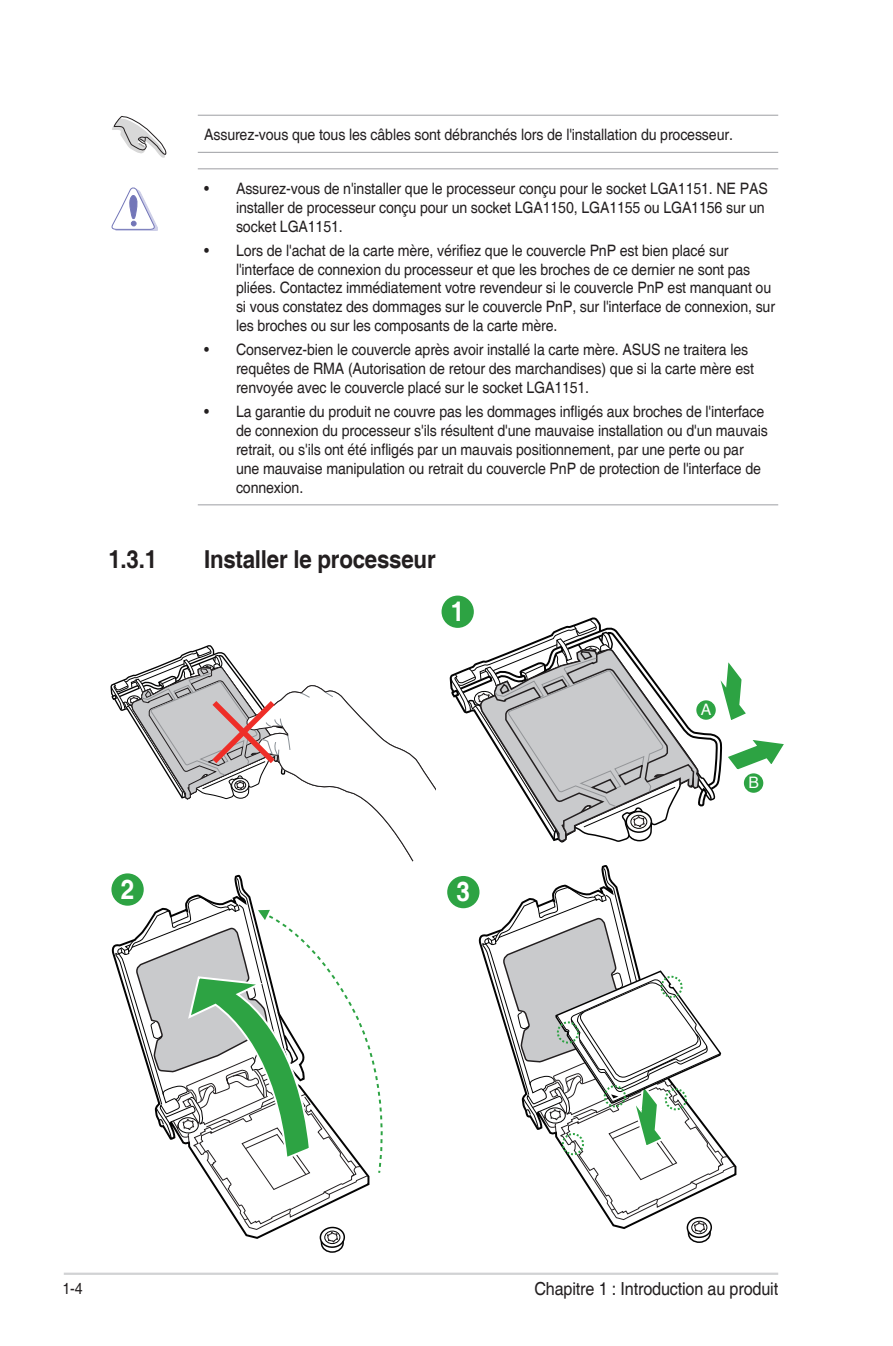
<style>
.page{position:relative;width:893px;height:1346px;background:#fff}
.page>*{position:absolute;margin:0;border:0;box-sizing:border-box;transform-origin:0 0}
.t1{font:700 27px "Helvetica";color:#fff;scale:.9 1}
.t2{font:700 24.75px "Helvetica";letter-spacing:-.01em;color:#231f20;scale:.9 1}
.t3{font:18px "Helvetica";letter-spacing:-.01em;color:#231f20;scale:.9 1}
.t4{font:15.75px/18.9px "Helvetica";letter-spacing:-.01em;color:#231f20;scale:.9 1}
.t5{font:15.75px "Helvetica";color:#fff}
</style>
<div class="page">
<hr style="left:64px;top:1272px;width:714px;height:3px;background:#d1d2d4">
<svg style="left:115px;top:877px;width:268px;height:376px"></svg>
<div style="left:443px;top:597px;width:30px;height:30px;background:#2da343;border-radius:50%"></div>
<div style="left:442px;top:595px;width:32px;height:33px;border:2px solid #2da343;border-radius:50%"></div>
<div style="left:113px;top:874px;width:30px;height:30px;background:#2da343;border-radius:50%"></div>
<div style="left:111px;top:873px;width:33px;height:33px;border:2px solid #2da343;border-radius:50%"></div>
<div style="left:448px;top:877px;width:30px;height:30px;background:#2da343;border-radius:50%"></div>
<div style="left:447px;top:876px;width:32px;height:32px;border:2px solid #2da343;border-radius:50%"></div>
<svg style="left:110px;top:645px;width:325px;height:217px"></svg>
<svg style="left:448px;top:615px;width:336px;height:228px"></svg>
<svg style="left:482px;top:867px;width:253px;height:376px"></svg>
<div style="left:660px;top:976px;width:23px;height:22px;border:2px dashed #2da343;border-radius:50%"></div>
<div style="left:557px;top:1021px;width:22px;height:22px;border:2px dashed #2da343;border-radius:50%"></div>
<div style="left:604px;top:1085px;width:22px;height:22px;border:2px dashed #2da343;border-radius:50%"></div>
<svg style="left:112px;top:116px;width:55px;height:42px"></svg>
<svg style="left:111px;top:187px;width:46px;height:44px"></svg>
<hr style="left:198px;top:115px;width:580px;height:1px;background:#a8a9ad">
<hr style="left:198px;top:152px;width:580px;height:1px;background:#a8a9ad">
<hr style="left:198px;top:168px;width:580px;height:1px;background:#a8a9ad">
<hr style="left:198px;top:504px;width:580px;height:1px;background:#a8a9ad">
<p class="t4" style="left:204px;top:126px;width:589px">Assurez-vous que tous les câbles sont débranchés lors de l'installation du processeur.</p>
<p class="t4" style="left:236px;top:179px;width:592px;text-indent:-32px">• Assurez-vous de n'installer que le processeur conçu pour le socket LGA1151. NE PAS installer de processeur conçu pour un socket LGA1150, LGA1155 ou LGA1156 sur un socket LGA1151.</p>
<p class="t4" style="left:236px;top:241px;width:600px;text-indent:-32px">• Lors de l'achat de la carte mère, vérifiez que le couvercle PnP est bien placé sur l'interface de connexion du processeur et que les broches de ce dernier ne sont pas pliées. Contactez immédiatement votre revendeur si le couvercle PnP est manquant ou si vous constatez des dommages sur le couvercle PnP, sur l'interface de connexion, sur les broches ou sur les composants de la carte mère.</p>
<p class="t4" style="left:236px;top:341px;width:577px;text-indent:-32px">• Conservez-bien le couvercle après avoir installé la carte mère. ASUS ne traitera les requêtes de RMA (Autorisation de retour des marchandises) que si la carte mère est renvoyée avec le couvercle placé sur le socket LGA1151.</p>
<p class="t4" style="left:236px;top:403px;width:592px;text-indent:-32px">• La garantie du produit ne couvre pas les dommages infligés aux broches de l'interface de connexion du processeur s'ils résultent d'une mauvaise installation ou d'un mauvais retrait, ou s'ils ont été infligés par un mauvais positionnement, par une perte ou par une mauvaise manipulation ou retrait du couvercle PnP de protection de l'interface de connexion.</p>
<h2 class="t2" style="left:108px;top:544px;width:56px">1.3.1</h2>
<h2 class="t2" style="left:204px;top:544px;width:259px">Installer le processeur</h2>
<h1 class="t1" style="left:451px;top:595px;width:17px">1</h1>
<h1 class="t1" style="left:121px;top:873px;width:17px">2</h1>
<h1 class="t1" style="left:457px;top:875px;width:17px">3</h1>
<p class="t5" style="left:701px;top:696px;width:12px">A</p>
<p class="t5" style="left:748px;top:769px;width:12px">B</p>
<p class="t4" style="left:63px;top:1279px;width:24px">1-4</p>
<p class="t3" style="left:534px;top:1278px;width:272px">Chapitre 1 : Introduction au produit</p>
</div>
